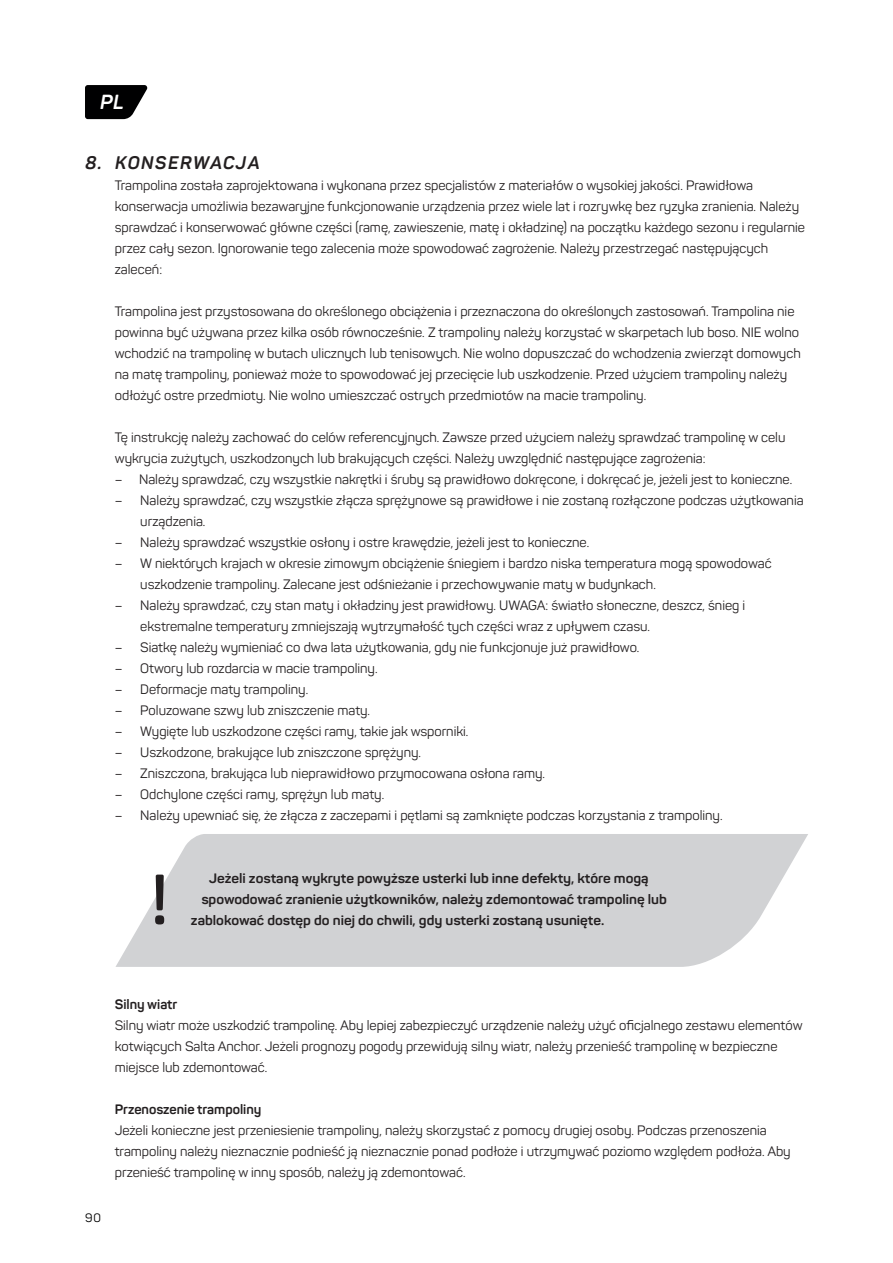
<style>
.page{position:relative;width:893px;height:1263px;background:#fff}
.page>*{position:absolute;margin:0;border:0;box-sizing:border-box;transform-origin:0 0}
.t1{font:700 66.75px "Panton";color:#231f20}
.t2{font:italic 700 20.1px "Panton";color:#fff}
.t3{font:italic 700 18px "Panton";letter-spacing:.085em;color:#231f20}
.t4{font:13.5px/21px "Panton";color:#231f20}
.t5{font:700 13.5px/21px "Panton";color:#231f20;scale:1.06 1}
.t6{font:700 13.5px "Panton";color:#231f20}
.t7{font:12px "Panton";color:#000001}
</style>
<div class="page">
<svg style="left:85px;top:85px;width:63px;height:34px;background:#242424"></svg>
<svg style="left:115px;top:834px;width:693px;height:133px;background:#d6d7d9"></svg>
<h2 class="t2" style="left:100px;top:90px;width:25px">PL</h2>
<h3 class="t3" style="left:85px;top:151px;width:176px">8. KONSERWACJA</h3>
<p class="t4" style="left:115px;top:175px;width:692px">Trampolina została zaprojektowana i wykonana przez specjalistów z materiałów o wysokiej jakości. Prawidłowa konserwacja umożliwia bezawaryjne funkcjonowanie urządzenia przez wiele lat i rozrywkę bez ryzyka zranienia. Należy sprawdzać i konserwować główne części (ramę, zawieszenie, matę i okładzinę) na początku każdego sezonu i regularnie przez cały sezon. Ignorowanie tego zalecenia może spowodować zagrożenie. Należy przestrzegać następujących zaleceń:</p>
<p class="t4" style="left:115px;top:301px;width:687px">Trampolina jest przystosowana do określonego obciążenia i przeznaczona do określonych zastosowań. Trampolina nie powinna być używana przez kilka osób równocześnie. Z trampoliny należy korzystać w skarpetach lub boso. NIE wolno wchodzić na trampolinę w butach ulicznych lub tenisowych. Nie wolno dopuszczać do wchodzenia zwierząt domowych na matę trampoliny, ponieważ może to spowodować jej przecięcie lub uszkodzenie. Przed użyciem trampoliny należy odłożyć ostre przedmioty. Nie wolno umieszczać ostrych przedmiotów na macie trampoliny.</p>
<p class="t4" style="left:115px;top:427px;width:672px">Tę instrukcję należy zachować do celów referencyjnych. Zawsze przed użyciem należy sprawdzać trampolinę w celu wykrycia zużytych, uszkodzonych lub brakujących części. Należy uwzględnić następujące zagrożenia:</p>
<p class="t4" style="left:115px;top:469px;width:679px">– Należy sprawdzać, czy wszystkie nakrętki i śruby są prawidłowo dokręcone, i dokręcać je, jeżeli jest to konieczne.</p>
<p class="t4" style="left:140px;top:490px;width:665px;text-indent:-26px">– Należy sprawdzać, czy wszystkie złącza sprężynowe są prawidłowe i nie zostaną rozłączone podczas użytkowania urządzenia.</p>
<p class="t4" style="left:115px;top:532px;width:476px">– Należy sprawdzać wszystkie osłony i ostre krawędzie, jeżeli jest to konieczne.</p>
<p class="t4" style="left:140px;top:553px;width:633px;text-indent:-26px">– W niektórych krajach w okresie zimowym obciążenie śniegiem i bardzo niska temperatura mogą spowodować uszkodzenie trampoliny. Zalecane jest odśnieżanie i przechowywanie maty w budynkach.</p>
<p class="t4" style="left:140px;top:595px;width:606px;text-indent:-26px">– Należy sprawdzać, czy stan maty i okładziny jest prawidłowy. UWAGA: światło słoneczne, deszcz, śnieg i ekstremalne temperatury zmniejszają wytrzymałość tych części wraz z upływem czasu.</p>
<p class="t4" style="left:115px;top:637px;width:526px">– Siatkę należy wymieniać co dwa lata użytkowania, gdy nie funkcjonuje już prawidłowo.</p>
<p class="t4" style="left:115px;top:658px;width:264px">– Otwory lub rozdarcia w macie trampoliny.</p>
<p class="t4" style="left:115px;top:679px;width:195px">– Deformacje maty trampoliny.</p>
<p class="t4" style="left:115px;top:700px;width:257px">– Poluzowane szwy lub zniszczenie maty.</p>
<p class="t4" style="left:115px;top:721px;width:355px">– Wygięte lub uszkodzone części ramy, takie jak wsporniki.</p>
<p class="t4" style="left:115px;top:742px;width:308px">– Uszkodzone, brakujące lub zniszczone sprężyny.</p>
<p class="t4" style="left:115px;top:763px;width:432px">– Zniszczona, brakująca lub nieprawidłowo przymocowana osłona ramy.</p>
<p class="t4" style="left:115px;top:784px;width:271px">– Odchylone części ramy, sprężyn lub maty.</p>
<p class="t4" style="left:115px;top:805px;width:609px">– Należy upewniać się, że złącza z zaczepami i pętlami są zamknięte podczas korzystania z trampoliny.</p>
<h1 class="t1" style="left:152px;top:859px;width:18px">!</h1>
<p class="t5" style="left:201px;top:867px;width:441px;text-indent:7px">Jeżeli zostaną wykryte powyższe usterki lub inne defekty, które mogą spowodować zranienie użytkowników, należy zdemontować trampolinę lub</p>
<p class="t5" style="left:191px;top:909px;width:392px">zablokować dostęp do niej do chwili, gdy usterki zostaną usunięte.</p>
<p class="t7" style="left:85px;top:1210px;width:17px">90</p>
<p class="t6" style="left:115px;top:996px;width:64px">Silny wiatr</p>
<p class="t4" style="left:115px;top:1015px;width:689px">Silny wiatr może uszkodzić trampolinę. Aby lepiej zabezpieczyć urządzenie należy użyć oficjalnego zestawu elementów kotwiących Salta Anchor. Jeżeli prognozy pogody przewidują silny wiatr, należy przenieść trampolinę w bezpieczne miejsce lub zdemontować.</p>
<p class="t6" style="left:115px;top:1101px;width:148px">Przenoszenie trampoliny</p>
<p class="t4" style="left:115px;top:1120px;width:677px">Jeżeli konieczne jest przeniesienie trampoliny, należy skorzystać z pomocy drugiej osoby. Podczas przenoszenia trampoliny należy nieznacznie podnieść ją nieznacznie ponad podłoże i utrzymywać poziomo względem podłoża. Aby przenieść trampolinę w inny sposób, należy ją zdemontować.</p>
</div>
